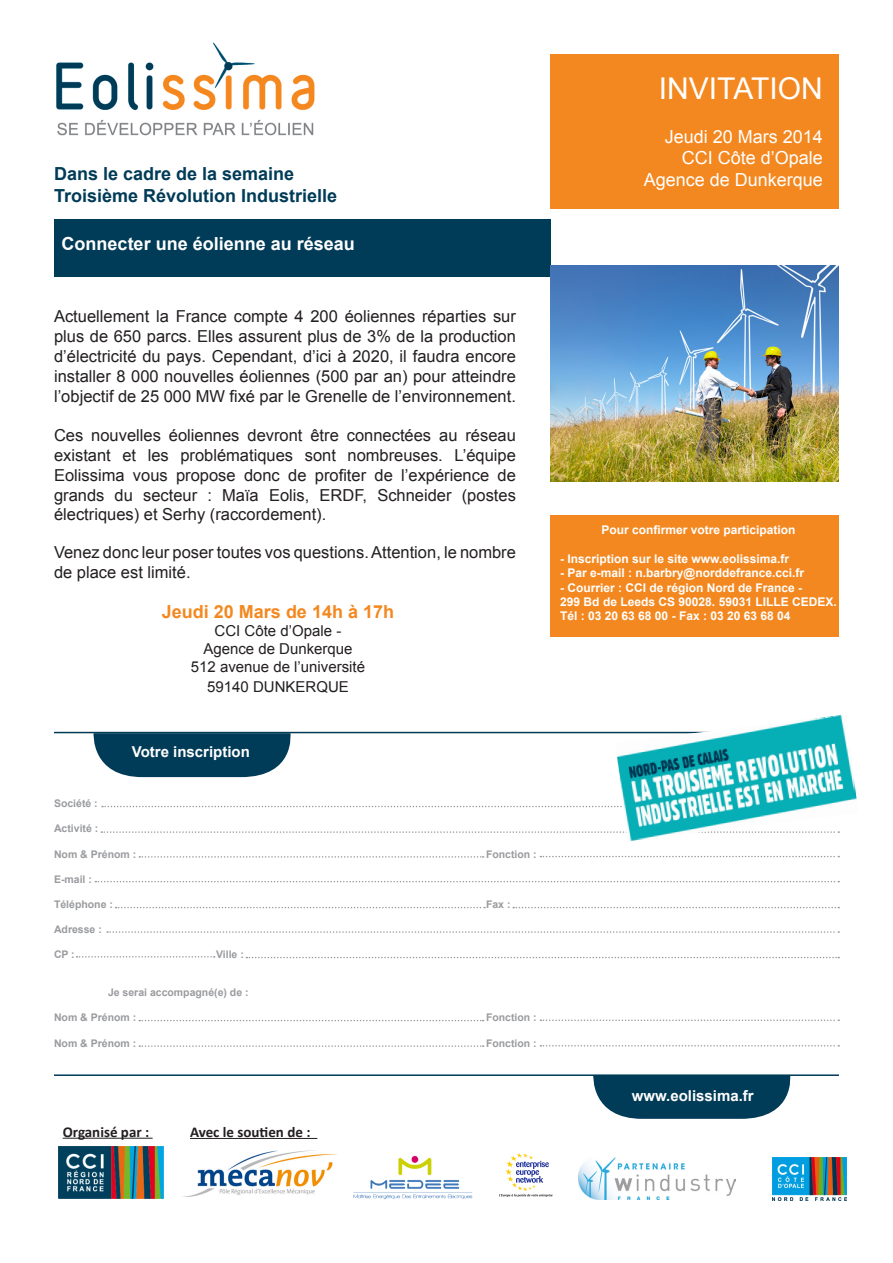
<style>
.page{position:relative;width:893px;height:1263px;background:#fff}
.page>*{position:absolute;margin:0;border:0;box-sizing:border-box;transform-origin:0 0}
.t1{font:30px "Arial";color:#fff}
.t2{font:700 18px "Arial";color:#003b57}
.t3{font:18px "Arial";color:#fff}
.t4{font:700 18px "Arial";color:#fff}
.t5{font:700 18px "Arial";color:#f48820}
.t6{font:16.5px/19.8px "Arial";color:#231f20;text-align:justify}
.t7{font:15px "Arial";color:#231f20}
.t8{font:700 15px "Arial";color:#fff}
.t9{font:700 15px "Calibri";color:#231f20}
.t10{font:700 12px/14.4px "Arial";color:#fff}
.t11{font:700 10.5px "Arial";color:#999b9e}
</style>
<div class="page">
<img style="left:56px;top:42px;width:259px;height:94px">
<div style="left:551px;top:54px;width:288px;height:154px;background:#f48820"></div>
<div style="left:54px;top:219px;width:497px;height:57px;background:#003b57"></div>
<img style="left:551px;top:266px;width:288px;height:215px">
<img style="left:59px;top:1146px;width:105px;height:52px">
<img style="left:353px;top:1156px;width:120px;height:44px">
<img style="left:500px;top:1154px;width:52px;height:42px">
<img style="left:579px;top:1157px;width:157px;height:43px">
<hr style="left:54px;top:1074px;width:785px;height:2px;background:#003b57">
<svg style="left:593px;top:1076px;width:198px;height:43px;background:#194e67"></svg>
<hr style="left:54px;top:732px;width:785px;height:1px;background:#003b57">
<svg style="left:90px;top:733px;width:206px;height:44px;background:#21546c"></svg>
<div style="left:551px;top:516px;width:288px;height:121px;background:#f48820"></div>
<svg style="left:102px;top:806px;width:513px;height:1px"></svg>
<svg style="left:101px;top:831px;width:514px;height:2px"></svg>
<svg style="left:139px;top:856px;width:345px;height:2px"></svg>
<svg style="left:540px;top:856px;width:299px;height:1px"></svg>
<svg style="left:95px;top:881px;width:744px;height:1px"></svg>
<svg style="left:513px;top:907px;width:326px;height:1px"></svg>
<svg style="left:116px;top:907px;width:369px;height:1px"></svg>
<svg style="left:107px;top:931px;width:732px;height:2px"></svg>
<svg style="left:77px;top:956px;width:138px;height:1px"></svg>
<svg style="left:246px;top:957px;width:593px;height:1px"></svg>
<svg style="left:139px;top:1020px;width:345px;height:1px"></svg>
<svg style="left:540px;top:1019px;width:299px;height:2px"></svg>
<svg style="left:139px;top:1045px;width:345px;height:2px"></svg>
<svg style="left:540px;top:1045px;width:299px;height:1px"></svg>
<img style="left:189px;top:1150px;width:148px;height:46px">
<img style="left:773px;top:1158px;width:74px;height:42px">
<hr style="left:63px;top:1138px;width:90px;height:1px;background:#231f20">
<hr style="left:190px;top:1138px;width:127px;height:1px;background:#231f20">
<img style="left:615px;top:715px;width:242px;height:126px">
<p class="t2" style="left:54px;top:162px;width:242px">Dans le cadre de la semaine</p>
<p class="t2" style="left:54px;top:183px;width:285px">Troisième Révolution Industrielle</p>
<p class="t4" style="left:62px;top:232px;width:295px">Connecter une éolienne au réseau</p>
<p class="t6" style="left:54px;top:307px;width:463px">Actuellement la France compte 4 200 éoliennes réparties sur plus de 650 parcs. Elles assurent plus de 3% de la production d’électricité du pays. Cependant, d’ici à 2020, il faudra encore installer 8 000 nouvelles éoliennes (500 par an) pour atteindre l’objectif de 25 000 MW fixé par le Grenelle de l’environnement.</p>
<p class="t6" style="left:54px;top:426px;width:463px">Ces nouvelles éoliennes devront être connectées au réseau existant et les problématiques sont nombreuses. L’équipe Eolissima vous propose donc de profiter de l’expérience de grands du secteur : Maïa Eolis, ERDF, Schneider (postes électriques) et Serhy (raccordement).</p>
<p class="t6" style="left:54px;top:543px;width:463px">Venez donc leur poser toutes vos questions. Attention, le nombre de place est limité.</p>
<p class="t5" style="left:162px;top:600px;width:234px">Jeudi 20 Mars de 14h à 17h</p>
<p class="t7" style="left:215px;top:621px;width:128px">CCI Côte d’Opale -</p>
<p class="t7" style="left:203px;top:639px;width:151px">Agence de Dunkerque</p>
<p class="t7" style="left:191px;top:657px;width:176px">512 avenue de l’université</p>
<p class="t7" style="left:207px;top:677px;width:143px">59140 DUNKERQUE</p>
<p class="t8" style="left:132px;top:742px;width:120px">Votre inscription</p>
<p class="t11" style="left:54px;top:796px;width:45px">Société :</p>
<p class="t11" style="left:54px;top:822px;width:46px">Activité :</p>
<p class="t11" style="left:54px;top:847px;width:84px">Nom &amp; Prénom :</p>
<p class="t11" style="left:486px;top:847px;width:52px">Fonction :</p>
<p class="t11" style="left:54px;top:872px;width:39px">E-mail :</p>
<p class="t11" style="left:54px;top:897px;width:60px">Téléphone :</p>
<p class="t11" style="left:486px;top:897px;width:26px">Fax :</p>
<p class="t11" style="left:54px;top:922px;width:49px">Adresse :</p>
<p class="t11" style="left:54px;top:948px;width:22px">CP :</p>
<p class="t11" style="left:216px;top:948px;width:29px">Ville :</p>
<p class="t11" style="left:108px;top:985px;width:142px">Je serai accompagné(e) de :</p>
<p class="t11" style="left:54px;top:1011px;width:84px">Nom &amp; Prénom :</p>
<p class="t11" style="left:486px;top:1011px;width:52px">Fonction :</p>
<p class="t11" style="left:54px;top:1036px;width:84px">Nom &amp; Prénom :</p>
<p class="t11" style="left:486px;top:1036px;width:52px">Fonction :</p>
<p class="t9" style="left:63px;top:1122px;width:88px">Organisé par :</p>
<p class="t9" style="left:190px;top:1122px;width:122px">Avec le soutien de :</p>
<p class="t1" style="left:659px;top:69px;width:165px">INVITATION</p>
<p class="t3" style="left:665px;top:125px;width:160px">Jeudi 20 Mars 2014</p>
<p class="t3" style="left:682px;top:146px;width:143px">CCI Côte d’Opale</p>
<p class="t3" style="left:644px;top:168px;width:181px">Agence de Dunkerque</p>
<p class="t10" style="left:601px;top:523px;width:196px">Pour confirmer votre participation</p>
<p class="t10" style="left:560px;top:552px;width:230px">- Inscription sur le site www.eolissima.fr</p>
<p class="t10" style="left:560px;top:566px;width:245px">- Par e-mail : n.barbry@norddefrance.cci.fr</p>
<p class="t10" style="left:560px;top:580px;width:244px">- Courrier : CCI de région Nord de France -</p>
<p class="t10" style="left:560px;top:595px;width:278px">299 Bd de Leeds CS 90028. 59031 LILLE CEDEX.<br>Tél : 03 20 63 68 00 - Fax : 03 20 63 68 04</p>
<p class="t8" style="left:632px;top:1085px;width:123px">www.eolissima.fr</p>
</div>
